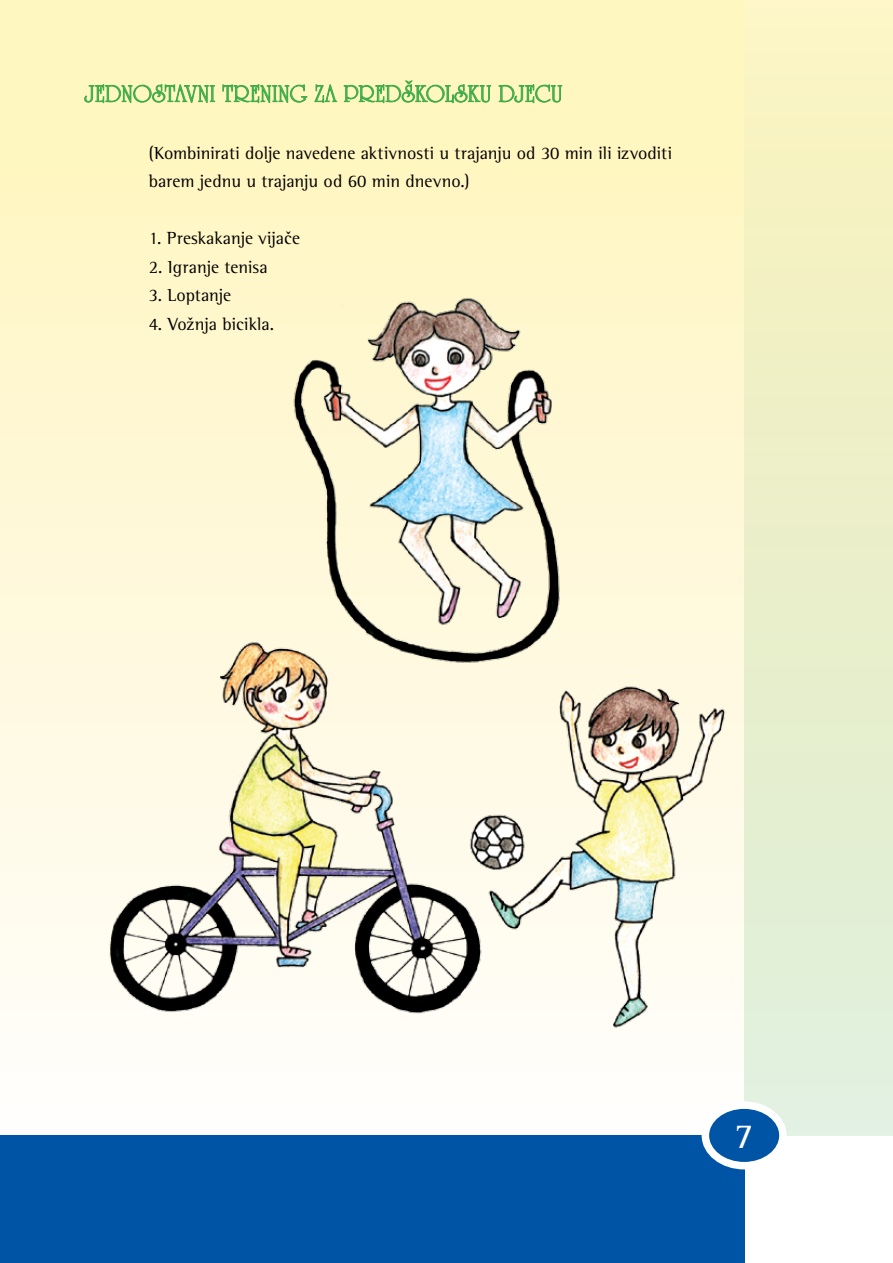
<style>
.page{position:relative;width:893px;height:1263px;background:#fff}
.page>*{position:absolute;margin:0;border:0;box-sizing:border-box;transform-origin:0 0}
.t1{font:36px "Rotis Semi Serif Pro";color:#fff}
.t2{font:24px "University TEE Roma";letter-spacing:.025em;color:#41ad49}
.t3{font:18px/28.5px "Rotis Semi Serif Pro";color:#000}
</style>
<div class="page">
<div style="left:0;top:0;width:893px;height:1135px;background:linear-gradient(to bottom,#fff5ba,#fffdfc)"></div>
<div style="left:744px;top:0;width:149px;height:1135px;background:linear-gradient(to bottom,#faf3bd,#ddeedc)"></div>
<div style="left:0;top:1135px;width:744px;height:128px;background:#0054a6"></div>
<div style="left:705px;top:1105px;width:78px;height:61px;background:#0054a6;border-radius:50%"></div>
<div style="left:702px;top:1101px;width:85px;height:68px;border:8px solid #fff;border-radius:50%"></div>
<svg style="left:84px;top:84px;width:131px;height:19px;background:#badb95"></svg>
<svg style="left:222px;top:84px;width:86px;height:19px;background:#b9da94"></svg>
<svg style="left:314px;top:84px;width:23px;height:19px"></svg>
<svg style="left:343px;top:80px;width:148px;height:23px;background:#c4df9b"></svg>
<svg style="left:498px;top:84px;width:64px;height:19px"></svg>
<img style="left:97px;top:638px;width:638px;height:393px">
<img style="left:287px;top:268px;width:318px;height:426px">
<h2 class="t2" style="left:85px;top:80px;width:479px">JEDNOSTAVNI TRENING ZA PREDŠKOLSKU DJECU</h2>
<p class="t3" style="left:149px;top:138px;width:525px">(Kombinirati dolje navedene aktivnosti u trajanju od 30 min ili izvoditi barem jednu u trajanju od 60 min dnevno.)</p>
<p class="t3" style="left:149px;top:224px;width:153px">1. Preskakanje vijače</p>
<p class="t3" style="left:149px;top:252px;width:120px">2. Igranje tenisa</p>
<p class="t3" style="left:149px;top:281px;width:84px">3. Loptanje</p>
<p class="t3" style="left:149px;top:309px;width:127px">4. Vožnja bicikla.</p>
<h1 class="t1" style="left:735px;top:1114px;width:20px">7</h1>
</div>
